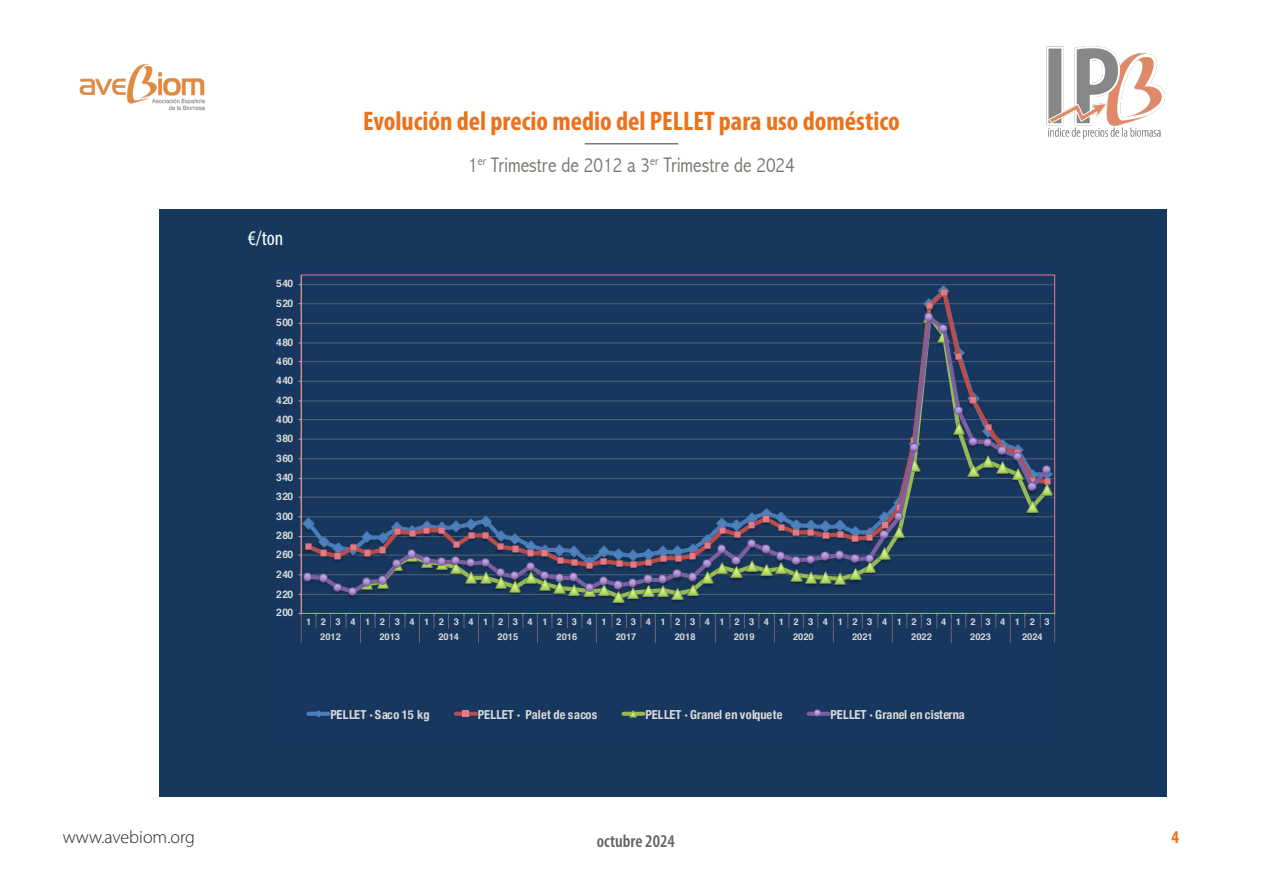
<style>
.page{position:relative;width:1263px;height:893px;background:#fff}
.page>*{position:absolute;margin:0;border:0;box-sizing:border-box;transform-origin:0 0}
.t1{font:700 condensed 27px "Myriad Pro";color:#ed7119}
.t2{font:300 condensed 21px "Abadi";color:#75716c}
.t3{font:condensed 21px "Myriad Pro";color:#f8ffff}
.t4{font:300 18px "Myriad Pro";color:#231f20}
.t5{font:600 condensed 18px "Myriad Pro";color:#636366}
.t6{font:700 condensed 18px "Myriad Pro";color:#ed7119}
.t7{font:700 condensed 12.45px "Helvetica Neue";letter-spacing:.02em;color:#d9d9d9}
.t8{font:700 10.35px "Helvetica";letter-spacing:-.005em;color:#d9d9d9}
.t9{font:700 9.3px/14.5px "Helvetica";letter-spacing:1.03em;color:#d9d9d9}
</style>
<div class="page">
<img style="left:79px;top:64px;width:126px;height:47px">
<img style="left:1046px;top:47px;width:119px;height:93px">
<div style="left:159px;top:209px;width:1008px;height:588px;background:#16385d"></div>
<hr style="left:301px;top:303px;width:754px;height:1px;background:#f2dcdb;opacity:.25">
<hr style="left:301px;top:284px;width:754px;height:1px;background:#455978">
<hr style="left:301px;top:275px;width:1px;height:338px;background:#d99694">
<hr style="left:301px;top:613px;width:754px;height:1px;background:#d8838a">
<svg style="left:315px;top:614px;width:2px;height:14px"></svg>
<svg style="left:330px;top:614px;width:1px;height:14px"></svg>
<svg style="left:345px;top:614px;width:2px;height:14px"></svg>
<svg style="left:374px;top:614px;width:1px;height:14px"></svg>
<svg style="left:389px;top:614px;width:1px;height:14px"></svg>
<svg style="left:404px;top:614px;width:1px;height:14px"></svg>
<svg style="left:433px;top:614px;width:1px;height:14px"></svg>
<svg style="left:448px;top:614px;width:1px;height:14px"></svg>
<svg style="left:463px;top:614px;width:1px;height:14px"></svg>
<svg style="left:492px;top:614px;width:1px;height:14px"></svg>
<svg style="left:508px;top:614px;width:1px;height:14px"></svg>
<svg style="left:522px;top:614px;width:1px;height:14px"></svg>
<svg style="left:551px;top:614px;width:1px;height:14px"></svg>
<svg style="left:567px;top:614px;width:1px;height:14px"></svg>
<svg style="left:581px;top:614px;width:1px;height:14px"></svg>
<svg style="left:611px;top:614px;width:1px;height:14px"></svg>
<svg style="left:626px;top:614px;width:1px;height:14px"></svg>
<svg style="left:640px;top:614px;width:1px;height:14px"></svg>
<svg style="left:670px;top:614px;width:1px;height:14px"></svg>
<svg style="left:685px;top:614px;width:1px;height:14px"></svg>
<svg style="left:699px;top:614px;width:1px;height:14px"></svg>
<svg style="left:729px;top:614px;width:1px;height:14px"></svg>
<svg style="left:744px;top:614px;width:1px;height:14px"></svg>
<svg style="left:758px;top:614px;width:1px;height:14px"></svg>
<svg style="left:788px;top:614px;width:1px;height:14px"></svg>
<svg style="left:803px;top:614px;width:1px;height:14px"></svg>
<svg style="left:817px;top:614px;width:1px;height:14px"></svg>
<svg style="left:847px;top:614px;width:1px;height:14px"></svg>
<svg style="left:862px;top:614px;width:1px;height:14px"></svg>
<svg style="left:877px;top:614px;width:1px;height:14px"></svg>
<svg style="left:906px;top:614px;width:1px;height:14px"></svg>
<svg style="left:921px;top:614px;width:1px;height:14px"></svg>
<svg style="left:936px;top:614px;width:1px;height:14px"></svg>
<svg style="left:965px;top:614px;width:1px;height:14px"></svg>
<svg style="left:981px;top:614px;width:1px;height:14px"></svg>
<svg style="left:995px;top:614px;width:1px;height:14px"></svg>
<svg style="left:1024px;top:614px;width:1px;height:14px"></svg>
<svg style="left:1040px;top:614px;width:1px;height:14px"></svg>
<svg style="left:299px;top:613px;width:3px;height:30px"></svg>
<svg style="left:360px;top:614px;width:1px;height:29px"></svg>
<svg style="left:419px;top:614px;width:1px;height:29px"></svg>
<svg style="left:478px;top:614px;width:1px;height:29px"></svg>
<svg style="left:537px;top:614px;width:1px;height:29px"></svg>
<svg style="left:596px;top:614px;width:1px;height:29px"></svg>
<svg style="left:655px;top:614px;width:1px;height:29px"></svg>
<svg style="left:715px;top:614px;width:1px;height:29px"></svg>
<svg style="left:774px;top:614px;width:1px;height:29px"></svg>
<svg style="left:833px;top:614px;width:1px;height:29px"></svg>
<svg style="left:892px;top:614px;width:1px;height:29px"></svg>
<svg style="left:951px;top:614px;width:1px;height:29px"></svg>
<svg style="left:1010px;top:614px;width:1px;height:29px"></svg>
<svg style="left:1054px;top:614px;width:1px;height:29px"></svg>
<img style="left:1055px;top:466px;width:1px;height:16px">
<img style="left:1053px;top:482px;width:3px;height:19px">
<img style="left:1054px;top:463px;width:1px;height:17px">
<svg style="left:303px;top:285px;width:749px;height:212px"></svg>
<svg style="left:363px;top:306px;width:689px;height:295px"></svg>
<img style="left:612px;top:597px;width:13px;height:7px">
<img style="left:626px;top:597px;width:14px;height:3px">
<img style="left:671px;top:597px;width:13px;height:4px">
<img style="left:1053px;top:483px;width:1px;height:13px">
<svg style="left:304px;top:311px;width:749px;height:285px"></svg>
<svg style="left:299px;top:497px;width:605px;height:100px"></svg>
<svg style="left:909px;top:436px;width:10px;height:17px"></svg>
<svg style="left:923px;top:285px;width:27px;height:58px"></svg>
<svg style="left:953px;top:392px;width:27px;height:23px"></svg>
<svg style="left:967px;top:424px;width:85px;height:68px"></svg>
<svg style="left:308px;top:712px;width:20px;height:4px"></svg>
<svg style="left:314px;top:710px;width:9px;height:8px"></svg>
<svg style="left:456px;top:712px;width:20px;height:4px"></svg>
<svg style="left:462px;top:710px;width:6px;height:6px"></svg>
<svg style="left:624px;top:712px;width:19px;height:4px"></svg>
<svg style="left:628px;top:710px;width:10px;height:8px"></svg>
<svg style="left:809px;top:712px;width:19px;height:4px"></svg>
<svg style="left:814px;top:710px;width:6px;height:6px"></svg>
<div style="left:814px;top:709px;width:7px;height:7px;border:1px solid #7d60a0;border-radius:50%"></div>
<hr style="left:585px;top:143px;width:93px;height:1px;background:#76787b">
<p class="t1" style="left:363px;top:104px;width:538px">Evolución del precio medio del PELLET para uso doméstico</p>
<p class="t2" style="left:468px;top:153px;width:328px">1<sup>er</sup> Trimestre de 2012 a 3<sup>er</sup> Trimestre de 2024</p>
<p class="t3" style="left:248px;top:226px;width:37px">€/ton</p>
<p class="t8" style="left:276px;top:275px;width:19px">540</p>
<p class="t8" style="left:276px;top:295px;width:19px">520</p>
<p class="t8" style="left:276px;top:314px;width:19px">500</p>
<p class="t8" style="left:276px;top:334px;width:19px">480</p>
<p class="t8" style="left:276px;top:353px;width:19px">460</p>
<p class="t8" style="left:276px;top:372px;width:19px">440</p>
<p class="t8" style="left:276px;top:392px;width:19px">420</p>
<p class="t8" style="left:276px;top:411px;width:19px">400</p>
<p class="t8" style="left:276px;top:430px;width:19px">380</p>
<p class="t8" style="left:276px;top:450px;width:19px">360</p>
<p class="t8" style="left:276px;top:469px;width:19px">340</p>
<p class="t8" style="left:276px;top:488px;width:19px">320</p>
<p class="t8" style="left:276px;top:508px;width:19px">300</p>
<p class="t8" style="left:276px;top:526px;width:19px">280</p>
<p class="t8" style="left:276px;top:546px;width:19px">260</p>
<p class="t8" style="left:276px;top:566px;width:19px">240</p>
<p class="t8" style="left:276px;top:585px;width:19px">220</p>
<p class="t8" style="left:276px;top:604px;width:19px">200</p>
<p class="t9" style="left:320px;top:615px;width:731px;text-indent:-14px">123412341234123412341234123412341234123412341234123<br>2012</p>
<p class="t9" style="left:379px;top:629px;width:22px">2013</p>
<p class="t9" style="left:438px;top:629px;width:22px">2014</p>
<p class="t9" style="left:497px;top:629px;width:22px">2015</p>
<p class="t9" style="left:557px;top:629px;width:22px">2016</p>
<p class="t9" style="left:616px;top:629px;width:22px">2017</p>
<p class="t9" style="left:675px;top:629px;width:22px">2018</p>
<p class="t9" style="left:734px;top:629px;width:22px">2019</p>
<p class="t9" style="left:793px;top:629px;width:22px">2020</p>
<p class="t9" style="left:852px;top:629px;width:22px">2021</p>
<p class="t9" style="left:911px;top:629px;width:22px">2022</p>
<p class="t9" style="left:970px;top:629px;width:22px">2023</p>
<p class="t9" style="left:1022px;top:629px;width:22px">2024</p>
<p class="t7" style="left:330px;top:704px;width:101px">PELLET · Saco 15 kg</p>
<p class="t7" style="left:478px;top:704px;width:121px">PELLET · Palet de sacos</p>
<p class="t7" style="left:645px;top:704px;width:139px">PELLET · Granel en volquete</p>
<p class="t7" style="left:831px;top:704px;width:136px">PELLET · Granel en cisterna</p>
<h3 class="t4" style="left:63px;top:826px;width:134px">www.avebiom.org</h3>
<h3 class="t6" style="left:1171px;top:825px;width:9px">4</h3>
<h3 class="t5" style="left:597px;top:830px;width:79px">octubre 2024</h3>
</div>
